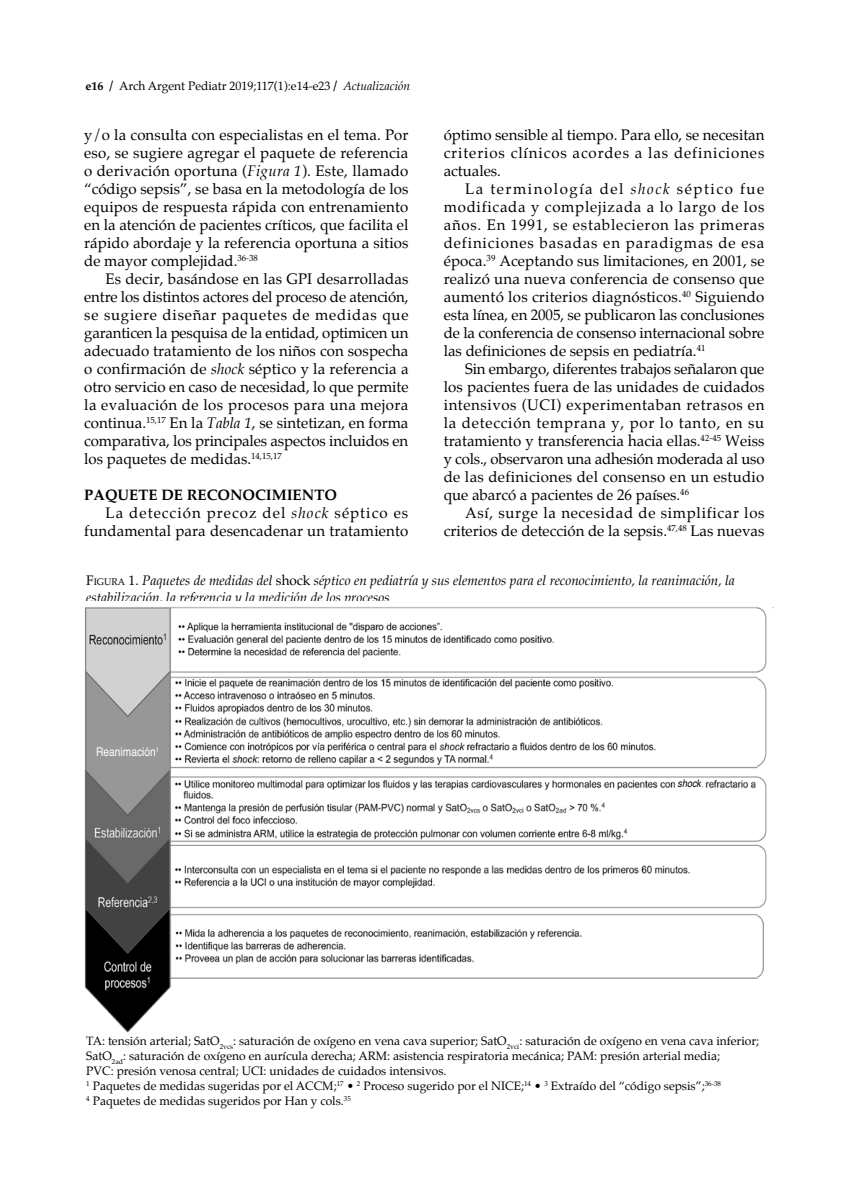
<style>
.page{position:relative;width:851px;height:1191px;background:#fff}
.page>*{position:absolute;margin:0;border:0;box-sizing:border-box;transform-origin:0 0}
.t1{font:15px/18px "Palatino";letter-spacing:.01em;color:#000;text-align:justify}
.t2{font:15px "Palatino";letter-spacing:.07em;color:#000}
.t3{font:700 15px "Palatino";color:#000}
.t4{font:italic 13.5px/16.5px "Palatino";color:#000}
.t5{font:12px/15px "Palatino";color:#000}
.t6{font:12px "Helvetica";color:#fff;scale:.85 1}
.t7{font:italic 10.5px "Helvetica";color:#000;scale:.85 1}
.s1{font-weight:700}
.s2{font-style:italic}
.s3{font-style:normal}
.s4{font-style:normal;font-size:9.45px}
</style>
<div class="page">
<img style="left:84px;top:606px;width:689px;height:427px">
<svg style="left:674px;top:749px;width:35px;height:43px"></svg>
<p class="t5" style="left:86px;top:78px;width:326px"><span class="s1">e16 /</span> Arch Argent Pediatr 2019;117(1):e14-e23 <span class="s1">/</span> <span class="s2">Actualización</span></p>
<p class="t1" style="left:84px;top:126px;width:326px">y/o la consulta con especialistas en el tema. Por eso, se sugiere agregar el paquete de referencia o derivación oportuna (<span class="s2">Figura 1</span>). Este, llamado “código sepsis”, se basa en la metodología de los equipos de respuesta rápida con entrenamiento en la atención de pacientes críticos, que facilita el rápido abordaje y la referencia oportuna a sitios de mayor complejidad.<sup>36-38</sup></p>
<p class="t1" style="left:84px;top:270px;width:326px;text-indent:21px">Es decir, basándose en las GPI desarrolladas entre los distintos actores del proceso de atención, se sugiere diseñar paquetes de medidas que garanticen la pesquisa de la entidad, optimicen un adecuado tratamiento de los niños con sospecha o confirmación de <span class="s2">shock</span> séptico y la referencia a otro servicio en caso de necesidad, lo que permite la evaluación de los procesos para una mejora continua.<sup>15,17</sup> En la <span class="s2">Tabla 1</span>, se sintetizan, en forma comparativa, los principales aspectos incluidos en los paquetes de medidas.<sup>14,15,17</sup></p>
<p class="t3" style="left:84px;top:482px;width:254px">PAQUETE DE RECONOCIMIENTO</p>
<p class="t2" style="left:105px;top:500px;width:304px">La detección precoz del <span class="s2">shock</span> séptico es</p>
<p class="t1" style="left:84px;top:522px;width:325px">fundamental para desencadenar un tratamiento</p>
<p class="t1" style="left:443px;top:126px;width:322px">óptimo sensible al tiempo. Para ello, se necesitan criterios clínicos acordes a las definiciones actuales.</p>
<p class="t1" style="left:443px;top:180px;width:322px;text-indent:21px">La terminología del <span class="s2">shock</span> séptico fue modificada y complejizada a lo largo de los años. En 1991, se establecieron las primeras definiciones basadas en paradigmas de esa época.<sup>39</sup> Aceptando sus limitaciones, en 2001, se realizó una nueva conferencia de consenso que aumentó los criterios diagnósticos.<sup>40</sup> Siguiendo esta línea, en 2005, se publicaron las conclusiones de la conferencia de consenso internacional sobre las definiciones de sepsis en pediatría.<sup>41</sup></p>
<p class="t1" style="left:443px;top:360px;width:322px;text-indent:21px">Sin embargo, diferentes trabajos señalaron que los pacientes fuera de las unidades de cuidados intensivos (UCI) experimentaban retrasos en la detección temprana y, por lo tanto, en su tratamiento y transferencia hacia ellas.<sup>42-45</sup> Weiss y cols., observaron una adhesión moderada al uso de las definiciones del consenso en un estudio que abarcó a pacientes de 26 países.<sup>46</sup></p>
<p class="t1" style="left:443px;top:504px;width:322px;text-align:right">Así, surge la necesidad de simplificar los criterios de detección de la sepsis.<sup>47,48</sup> Las nuevas</p>
<p class="t4" style="left:86px;top:572px;width:650px"><span class="s3">F</span><span class="s4">IGURA</span> <span class="s3">1.</span> Paquetes de medidas del <span class="s3">shock</span> séptico en pediatría y sus elementos para el reconocimiento, la reanimación, la estabilización, la referencia y la medición de los procesos</p>
<p class="t6" style="left:96px;top:742px;width:75px">Reanimación<sup>1</sup></p>
<p class="t7" style="left:677px;top:775px;width:29px">shock</p>
<p class="t5" style="left:86px;top:1033px;width:674px">TA: tensión arterial; SatO<sub>2vcs</sub>: saturación de oxígeno en vena cava superior; SatO<sub>2vci</sub>: saturación de oxígeno en vena cava inferior; SatO<sub>2ad</sub>: saturación de oxígeno en aurícula derecha; ARM: asistencia respiratoria mecánica; PAM: presión arterial media;<br>PVC: presión venosa central; UCI: unidades de cuidados intensivos.<br><sup>1</sup> Paquetes de medidas sugeridas por el ACCM;<sup>17</sup> • <sup>2</sup> Proceso sugerido por el NICE;<sup>14</sup> • <sup>3</sup> Extraído del “código sepsis”;<sup>36-38<br>4</sup> Paquetes de medidas sugeridos por Han y cols.<sup>35</sup></p>
</div>
